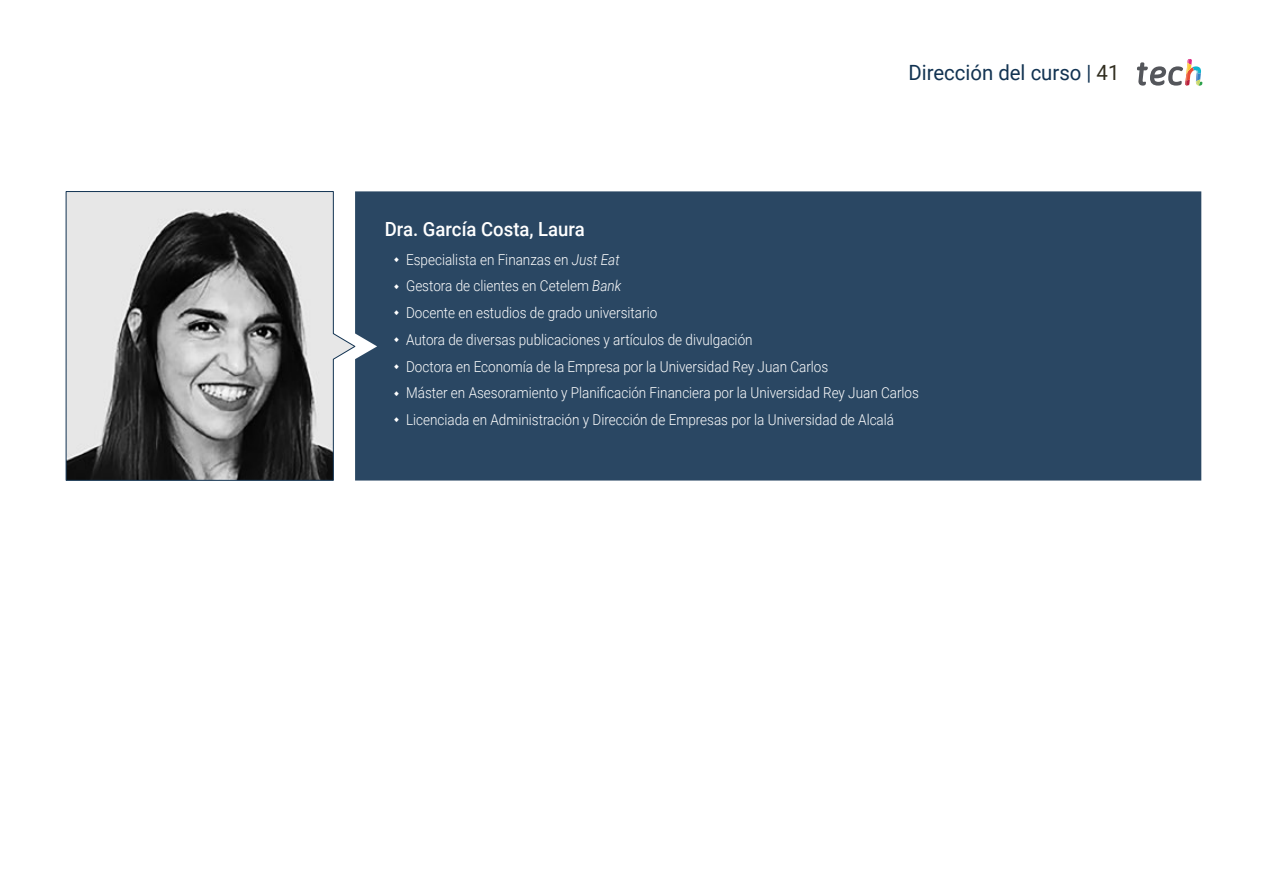
<style>
.page{position:relative;width:1263px;height:893px;background:#fff}
.page>*{position:absolute;margin:0;border:0;box-sizing:border-box;transform-origin:0 0}
.t1{font:21px "Roboto";color:#123352}
.t2{font:500 19.5px "Roboto";color:#fff;scale:.95 1}
.t3{font:300 15px/26.7px "Roboto";color:#fff;scale:.9 1}
.s1{color:#312e20}
.s2{font-style:italic}
</style>
<div class="page">
<div style="left:356px;top:191px;width:845px;height:290px;background:#2a4763"></div>
<svg style="left:66px;top:191px;width:290px;height:290px;background:#909191"></svg>
<svg style="left:1137px;top:59px;width:65px;height:27px"></svg>
<svg style="left:394px;top:257px;width:5px;height:5px"></svg>
<svg style="left:394px;top:284px;width:5px;height:5px"></svg>
<svg style="left:394px;top:310px;width:5px;height:5px"></svg>
<svg style="left:394px;top:337px;width:5px;height:5px"></svg>
<svg style="left:394px;top:364px;width:5px;height:5px"></svg>
<svg style="left:394px;top:391px;width:5px;height:5px"></svg>
<svg style="left:394px;top:417px;width:5px;height:5px"></svg>
<h1 class="t1" style="left:908px;top:57px;width:213px">Dirección del curso | <span class="s1">41</span></h1>
<h2 class="t2" style="left:385px;top:215px;width:212px">Dra. García Costa, Laura</h2>
<p class="t3" style="left:406px;top:245px;width:571px">Especialista en Finanzas en <span class="s2">Just Eat<br></span>Gestora de clientes en Cetelem <span class="s2">Bank<br></span>Docente en estudios de grado universitario<br>Autora de diversas publicaciones y artículos de divulgación<br>Doctora en Economía de la Empresa por la Universidad Rey Juan Carlos<br>Máster en Asesoramiento y Planificación Financiera por la Universidad Rey Juan Carlos Licenciada en Administración y Dirección de Empresas por la Universidad de Alcalá</p>
</div>
